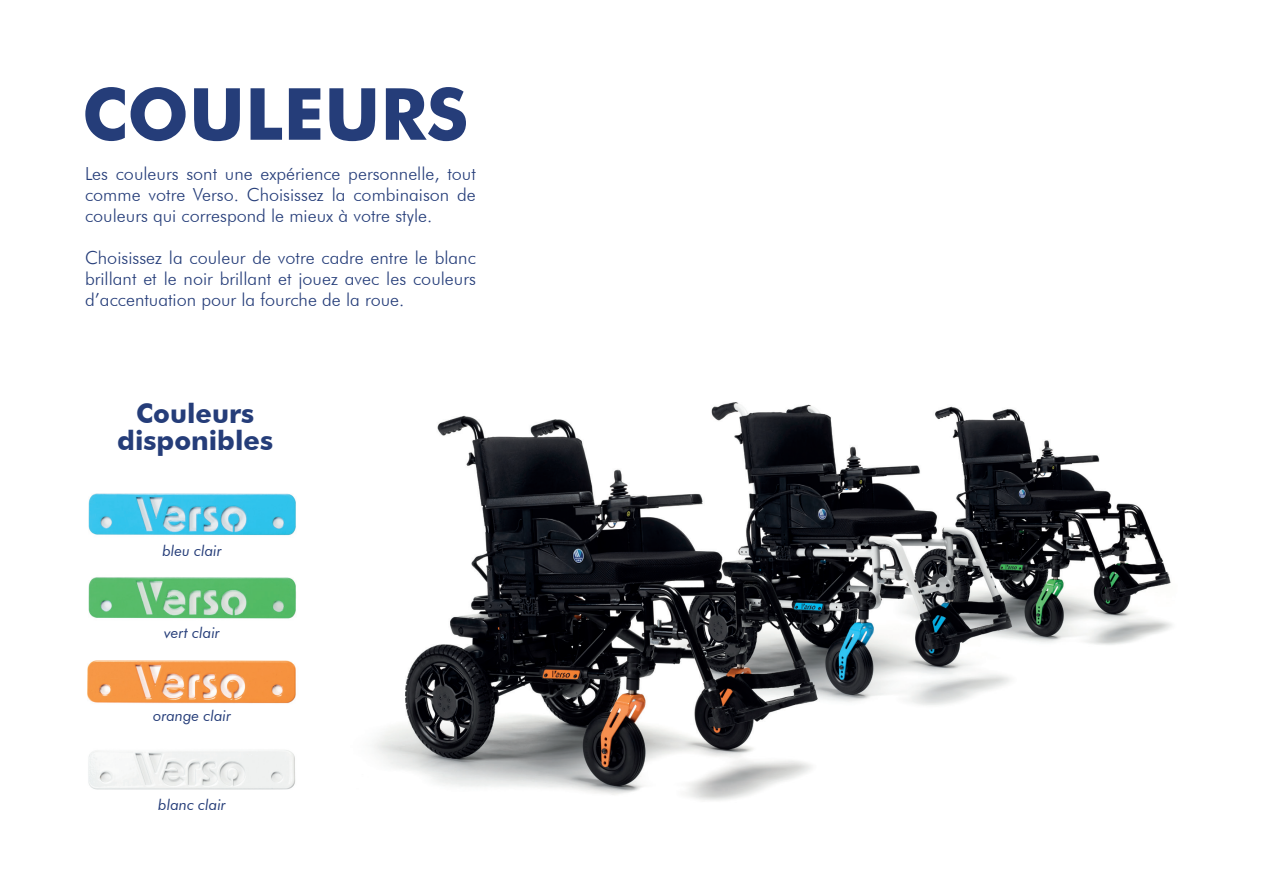
<style>
.page{position:relative;width:1263px;height:893px;background:#fff}
.page>*{position:absolute;margin:0;border:0;box-sizing:border-box;transform-origin:0 0}
.t1{font:700 72px "Futura BT";color:#253d79}
.t2{font:700 27px/27px "Futura BT";color:#253d79;text-align:center}
.t3{font:300 18px/21px "Futura BT";color:#253d79;text-align:justify}
.t4{font:italic 15px "Futura BT";color:#253d79}
</style>
<div class="page">
<img style="left:374px;top:402px;width:798px;height:399px">
<img style="left:87px;top:493px;width:209px;height:211px">
<img style="left:88px;top:750px;width:207px;height:40px">
<p class="t1" style="left:82px;top:70px;width:388px">COULEURS</p>
<p class="t3" style="left:85px;top:163px;width:392px">Les couleurs sont une expérience personnelle, tout comme votre Verso. Choisissez la combinaison de couleurs qui correspond le mieux à votre style.</p>
<p class="t3" style="left:85px;top:247px;width:392px">Choisissez la couleur de votre cadre entre le blanc brillant et le noir brillant et jouez avec les couleurs d’accentuation pour la fourche de la roue.</p>
<p class="t2" style="left:117px;top:399px;width:157px">Couleurs disponibles</p>
<p class="t4" style="left:162px;top:541px;width:61px">bleu clair</p>
<p class="t4" style="left:164px;top:623px;width:57px">vert clair</p>
<p class="t4" style="left:153px;top:707px;width:80px">orange clair</p>
<p class="t4" style="left:158px;top:795px;width:69px">blanc clair</p>
</div>
